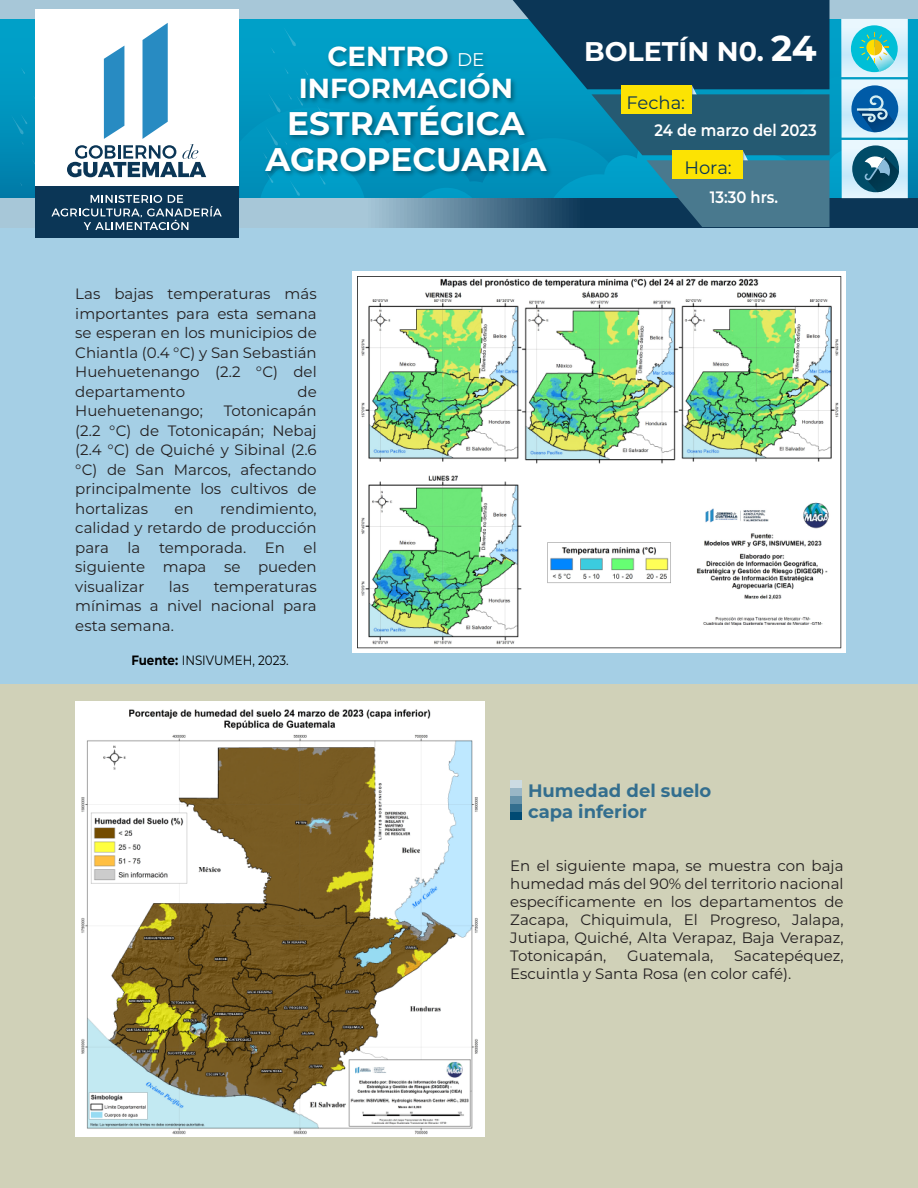
<style>
.page{position:relative;width:918px;height:1188px;background:#fff}
.page>*{position:absolute;margin:0;border:0;box-sizing:border-box;transform-origin:0 0}
.t1{font:700 32.7px "Montserrat";color:#fff}
.t2{font:700 27.6px/32.4px "Montserrat";color:#fff;text-align:center}
.t3{font:700 27px "Montserrat";color:#fff}
.t4{font:700 18px/21.6px "Montserrat";color:#336e8e}
.t5{font:18px "Montserrat";color:#0a3656}
.t6{font:600 16.5px "Montserrat";color:#fff;scale:.9 1}
.t7{font:15px/19.5px "Montserrat";color:#231f20;text-align:justify}
.t8{font:13.5px "Montserrat";color:#000;scale:.88 1}
.s1{font-weight:400;font-size:18.3px}
.s2{font-weight:700}
.s3{font-size:36px}
</style>
<div class="page">
<div style="left:0;top:216px;width:918px;height:470px;background:#a5cfe5"></div>
<div style="left:0;top:684px;width:918px;height:504px;background:#d0d1b8"></div>
<svg style="left:0;top:19px;width:918px;height:179px;background:#0594bd"></svg>
<div style="left:0;top:0;width:918px;height:19px;background:#a7c7d8"></div>
<svg style="left:34px;top:29px;width:1px;height:21px"></svg>
<svg style="left:31px;top:158px;width:4px;height:13px"></svg>
<svg style="left:19px;top:181px;width:3px;height:5px"></svg>
<svg style="left:20px;top:66px;width:5px;height:8px"></svg>
<svg style="left:32px;top:94px;width:3px;height:12px"></svg>
<svg style="left:11px;top:113px;width:16px;height:32px"></svg>
<svg style="left:0;top:198px;width:918px;height:29px"></svg>
<div style="left:35px;top:9px;width:203px;height:216px;background:#fff"></div>
<div style="left:35px;top:187px;width:203px;height:51px;background:#0b3656"></div>
<svg style="left:51px;top:195px;width:171px;height:35px"></svg>
<svg style="left:67px;top:23px;width:139px;height:154px"></svg>
<svg style="left:899px;top:19px;width:9px;height:58px"></svg>
<svg style="left:899px;top:79px;width:9px;height:59px"></svg>
<svg style="left:899px;top:140px;width:9px;height:58px"></svg>
<svg style="left:240px;top:0;width:659px;height:227px;background:#257f9b"></svg>
<div style="left:673px;top:151px;width:70px;height:28px;background:#fce303"></div>
<div style="left:510px;top:780px;width:12px;height:8px;background:#ccdbe2"></div>
<div style="left:510px;top:788px;width:12px;height:8px;background:#99b6c6"></div>
<div style="left:510px;top:796px;width:12px;height:8px;background:#6692aa"></div>
<div style="left:510px;top:804px;width:12px;height:8px;background:#336e8e"></div>
<div style="left:510px;top:812px;width:12px;height:8px;background:#004a73"></div>
<img style="left:352px;top:271px;width:494px;height:381px">
<img style="left:75px;top:702px;width:409px;height:434px">
<h2 class="t2" style="left:299px;top:39px;width:215px">CENTRO <span class="s1">DE<br></span>INFORMACIÓN</h2>
<h1 class="t1" style="left:287px;top:99px;width:239px">ESTRATÉGICA</h1>
<h1 class="t1" style="left:265px;top:135px;width:283px">AGROPECUARIA</h1>
<p class="t7" style="left:75px;top:284px;width:243px">Las bajas temperaturas más importantes para esta semana se esperan en los municipios de Chiantla (0.4 °C) y San Sebastián Huehuetenango (2.2 °C) del departamento</p>
<p class="t7" style="left:298px;top:381px;width:21px">de</p>
<p class="t7" style="left:75px;top:401px;width:243px;text-indent:148px">Totonicapán (2.2 °C) de Totonicapán; Nebaj (2.4 °C) de Quiché y Sibinal (2.6 °C) de San Marcos, afectando principalmente los cultivos de hortalizas</p>
<p class="t7" style="left:75px;top:401px;width:129px">Huehuetenango;</p>
<p class="t7" style="left:75px;top:498px;width:243px;text-indent:145px">rendimiento, calidad y retardo de producción para la temporada. En el siguiente mapa se pueden visualizar</p>
<p class="t7" style="left:174px;top:498px;width:21px">en</p>
<p class="t7" style="left:169px;top:576px;width:22px">las</p>
<p class="t7" style="left:75px;top:576px;width:243px;text-indent:138px">temperaturas mínimas a nivel nacional para esta semana.</p>
<p class="t8" style="left:131px;top:651px;width:180px"><span class="s2">Fuente:</span> INSIVUMEH, 2023.</p>
<h3 class="t3" style="left:584px;top:32px;width:234px">BOLETÍN N0. <span class="s3">24</span></h3>
<p class="t5" style="left:627px;top:90px;width:60px">Fecha:</p>
<p class="t6" style="left:655px;top:118px;width:182px">24 de marzo del 2023</p>
<p class="t5" style="left:684px;top:155px;width:49px">Hora:</p>
<p class="t6" style="left:710px;top:185px;width:77px">13:30 hrs.</p>
<p class="t4" style="left:528px;top:779px;width:185px">Humedad del suelo capa inferior</p>
<p class="t7" style="left:510px;top:856px;width:335px;line-height:18px">En el siguiente mapa, se muestra con baja humedad más del 90% del territorio nacional específicamente en los departamentos de Zacapa, Chiquimula, El Progreso, Jalapa, Jutiapa, Quiché, Alta Verapaz, Baja Verapaz, Totonicapán,</p>
<p class="t7" style="left:627px;top:945px;width:88px">Guatemala,</p>
<p class="t7" style="left:510px;top:946px;width:335px;line-height:18px;text-indent:224px">Sacatepéquez,<br>Escuintla y Santa Rosa (en color café).</p>
</div>
